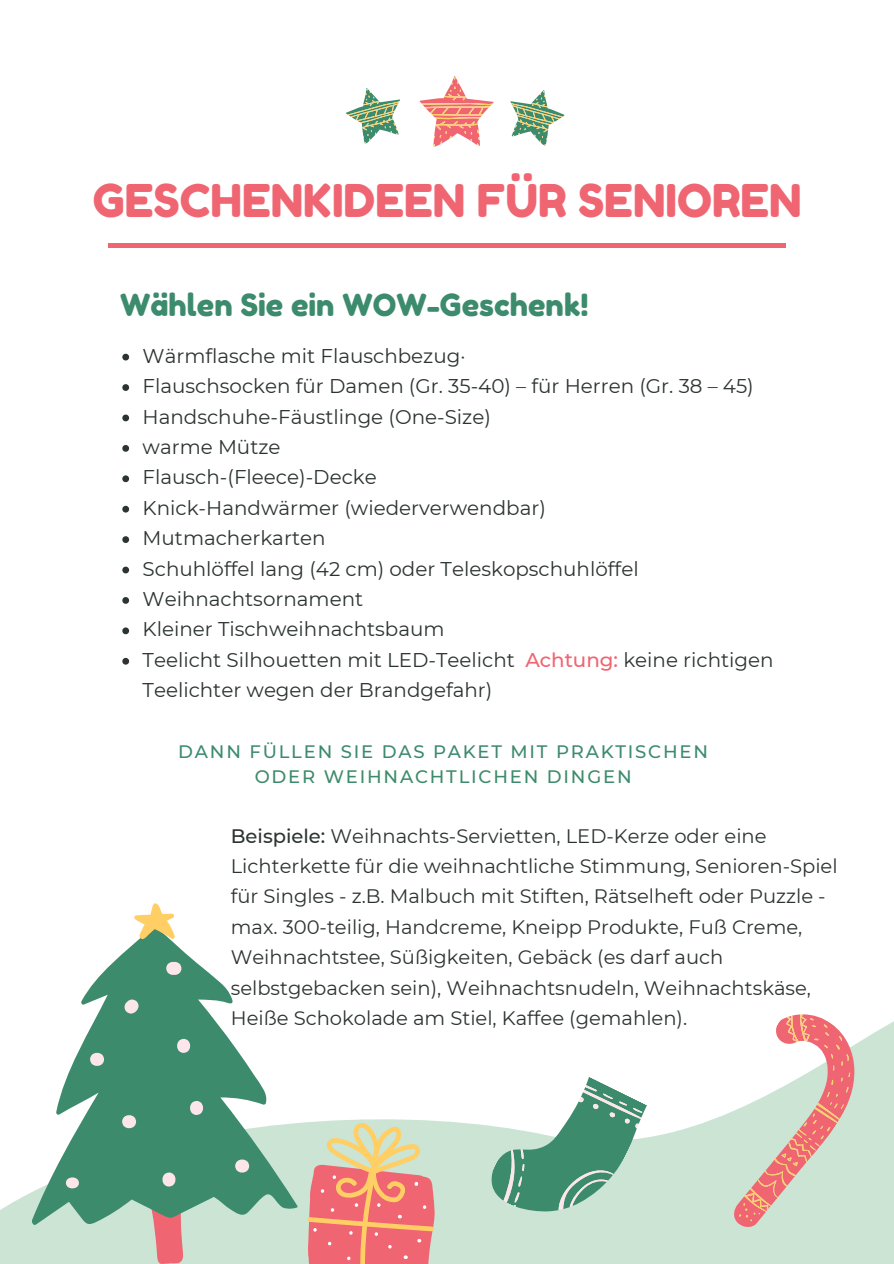
<style>
.page{position:relative;width:894px;height:1264px;background:#fff}
.page>*{position:absolute;margin:0;border:0;box-sizing:border-box;transform-origin:0 0}
.t1{font:45px "Fredoka One";color:#ef6571}
.t2{font:30.45px "Fredoka One";color:#3d8b6d}
.t3{font:19.8px/30.5px "Montserrat";color:#2c3431}
.t4{font:19.5px/30.5px "Montserrat";color:#2c3431}
.t5{font:500 18px/24.8px "Montserrat";letter-spacing:.1em;color:#3d8b6d;text-align:center}
.s1{font-weight:500;color:#ef6571}
.s2{font-weight:500}
</style>
<div class="page">
<svg style="left:0;top:1022px;width:893px;height:241px;fill:#cbe4d4"></svg>
<svg style="left:32px;top:939px;width:266px;height:286px;fill:#3d8b6d"></svg>
<svg style="left:124px;top:999px;width:14px;height:14px"></svg>
<svg style="left:190px;top:1100px;width:13px;height:14px"></svg>
<svg style="left:90px;top:1052px;width:14px;height:13px"></svg>
<svg style="left:235px;top:1159px;width:14px;height:13px"></svg>
<svg style="left:166px;top:961px;width:15px;height:13px"></svg>
<svg style="left:122px;top:1115px;width:14px;height:13px"></svg>
<svg style="left:177px;top:1038px;width:13px;height:14px"></svg>
<svg style="left:66px;top:1177px;width:13px;height:11px"></svg>
<svg style="left:145px;top:1172px;width:38px;height:91px;background:#9f9086"></svg>
<svg style="left:134px;top:903px;width:41px;height:36px"></svg>
<svg style="left:302px;top:1118px;width:137px;height:145px;background:#e5a493"></svg>
<svg style="left:482px;top:1056px;width:167px;height:184px"></svg>
<svg style="left:677px;top:1022px;width:202px;height:218px;fill:#cbe4d4"></svg>
<svg style="left:684px;top:1014px;width:193px;height:220px"></svg>
<svg style="left:122px;top:354px;width:7px;height:6px"></svg>
<svg style="left:122px;top:384px;width:7px;height:7px"></svg>
<svg style="left:122px;top:414px;width:7px;height:7px"></svg>
<svg style="left:122px;top:445px;width:7px;height:7px"></svg>
<svg style="left:122px;top:475px;width:7px;height:7px"></svg>
<svg style="left:122px;top:506px;width:7px;height:6px"></svg>
<svg style="left:122px;top:536px;width:7px;height:7px"></svg>
<svg style="left:122px;top:566px;width:7px;height:7px"></svg>
<svg style="left:122px;top:597px;width:7px;height:7px"></svg>
<svg style="left:122px;top:627px;width:7px;height:7px"></svg>
<svg style="left:122px;top:658px;width:7px;height:6px"></svg>
<svg style="left:346px;top:88px;width:54px;height:56px"></svg>
<svg style="left:419px;top:76px;width:74px;height:71px"></svg>
<svg style="left:510px;top:90px;width:55px;height:56px"></svg>
<div style="left:109px;top:243px;width:676px;height:5px;background:#ef6571"></div>
<h1 class="t1" style="left:93px;top:173px;width:710px">GESCHENKIDEEN FÜR SENIOREN</h1>
<h2 class="t2" style="left:120px;top:286px;width:470px">Wählen Sie ein WOW-Geschenk!</h2>
<p class="t3" style="left:142px;top:340px;width:632px">Wärmflasche mit Flauschbezug·<br>Flauschsocken für Damen (Gr. 35-40) – für Herren (Gr. 38 – 45)<br>Handschuhe-Fäustlinge (One-Size)<br>warme Mütze<br>Flausch-(Fleece)-Decke<br>Knick-Handwärmer (wiederverwendbar)<br>Mutmacherkarten<br>Schuhlöffel lang (42 cm) oder Teleskopschuhlöffel Weihnachtsornament<br>Kleiner Tischweihnachtsbaum<br>Teelicht Silhouetten mit LED-Teelicht <span class="s1">Achtung:</span> keine richtigen Teelichter wegen der Brandgefahr)</p>
<p class="t5" style="left:178px;top:739px;width:531px">DANN FÜLLEN SIE DAS PAKET MIT PRAKTISCHEN<br>ODER WEIHNACHTLICHEN DINGEN</p>
<p class="t4" style="left:231px;top:820px;width:608px"><span class="s2">Beispiele:</span> Weihnachts-Servietten, LED-Kerze oder eine Lichterkette für die weihnachtliche Stimmung, Senioren-Spiel für Singles - z.B. Malbuch mit Stiften, Rätselheft oder Puzzle - max. 300-teilig, Handcreme, Kneipp Produkte, Fuß Creme, Weihnachtstee, Süßigkeiten, Gebäck (es darf auch selbstgebacken sein), Weihnachtsnudeln, Weihnachtskäse, Heiße Schokolade am Stiel, Kaffee (gemahlen).</p>
</div>
